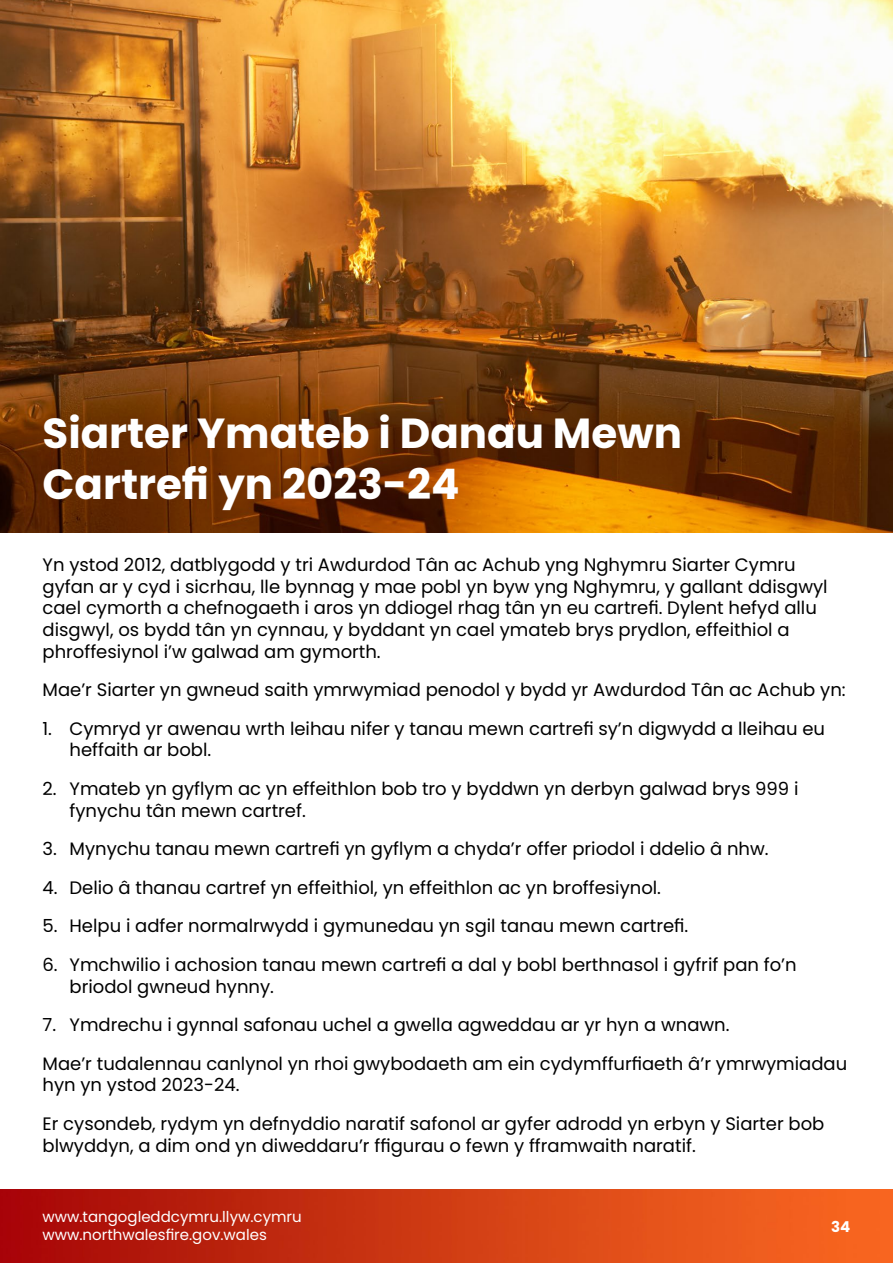
<style>
.page{position:relative;width:893px;height:1263px;background:#fff}
.page>*{position:absolute;margin:0;border:0;box-sizing:border-box;transform-origin:0 0}
.t1{font:700 42px/50.4px "Poppins";color:#fff}
.t2{font:18px/21.6px "Poppins";color:#000}
.t3{font:15px/18px "Poppins";color:#fff}
.t4{font:700 15px "Poppins";color:#fff}
</style>
<div class="page">
<img style="left:0;top:0;width:893px;height:533px">
<img style="left:0;top:1190px;width:893px;height:73px">
<h1 class="t1" style="left:43px;top:408px;width:641px">Siarter Ymateb i Danau Mewn<br>Cartrefi yn 2023-24</h1>
<p class="t2" style="left:43px;top:554px;width:787px">Yn ystod 2012, datblygodd y tri Awdurdod Tân ac Achub yng Nghymru Siarter Cymru gyfan ar y cyd i sicrhau, lle bynnag y mae pobl yn byw yng Nghymru, y gallant ddisgwyl cael cymorth a chefnogaeth i aros yn ddiogel rhag tân yn eu cartrefi. Dylent hefyd allu disgwyl, os bydd tân yn cynnau, y byddant yn cael ymateb brys prydlon, effeithiol a phroffesiynol i’w galwad am gymorth.</p>
<p class="t2" style="left:43px;top:679px;width:805px">Mae’r Siarter yn gwneud saith ymrwymiad penodol y bydd yr Awdurdod Tân ac Achub yn:</p>
<p class="t2" style="left:70px;top:718px;width:757px;text-indent:-27px">1. Cymryd yr awenau wrth leihau nifer y tanau mewn cartrefi sy’n digwydd a lleihau eu heffaith ar bobl.</p>
<p class="t2" style="left:70px;top:778px;width:730px;text-indent:-27px">2. Ymateb yn gyflym ac yn effeithlon bob tro y byddwn yn derbyn galwad brys 999 i fynychu tân mewn cartref.</p>
<p class="t2" style="left:43px;top:838px;width:728px">3. Mynychu tanau mewn cartrefi yn gyflym a chyda’r offer priodol i ddelio â nhw.</p>
<p class="t2" style="left:43px;top:877px;width:620px">4. Delio â thanau cartref yn effeithiol, yn effeithlon ac yn broffesiynol.</p>
<p class="t2" style="left:43px;top:915px;width:647px">5. Helpu i adfer normalrwydd i gymunedau yn sgil tanau mewn cartrefi.</p>
<p class="t2" style="left:70px;top:954px;width:729px;text-indent:-27px">6. Ymchwilio i achosion tanau mewn cartrefi a dal y bobl berthnasol i gyfrif pan fo’n briodol gwneud hynny.</p>
<p class="t2" style="left:43px;top:1006px;width:806px;line-height:38.5px">7. Ymdrechu i gynnal safonau uchel a gwella agweddau ar yr hyn a wnawn.<br>Mae’r tudalennau canlynol yn rhoi gwybodaeth am ein cydymffurfiaeth â’r ymrwymiadau</p>
<p class="t2" style="left:43px;top:1066px;width:783px;line-height:38.5px">hyn yn ystod 2023-24.<br>Er cysondeb, rydym yn defnyddio naratif safonol ar gyfer adrodd yn erbyn y Siarter bob</p>
<p class="t2" style="left:43px;top:1135px;width:655px">blwyddyn, a dim ond yn diweddaru’r ffigurau o fewn y fframwaith naratif.</p>
<p class="t3" style="left:43px;top:1207px;width:261px">www.tangogleddcymru.llyw.cymru www.northwalesfire.gov.wales</p>
<p class="t4" style="left:831px;top:1218px;width:21px">34</p>
</div>
